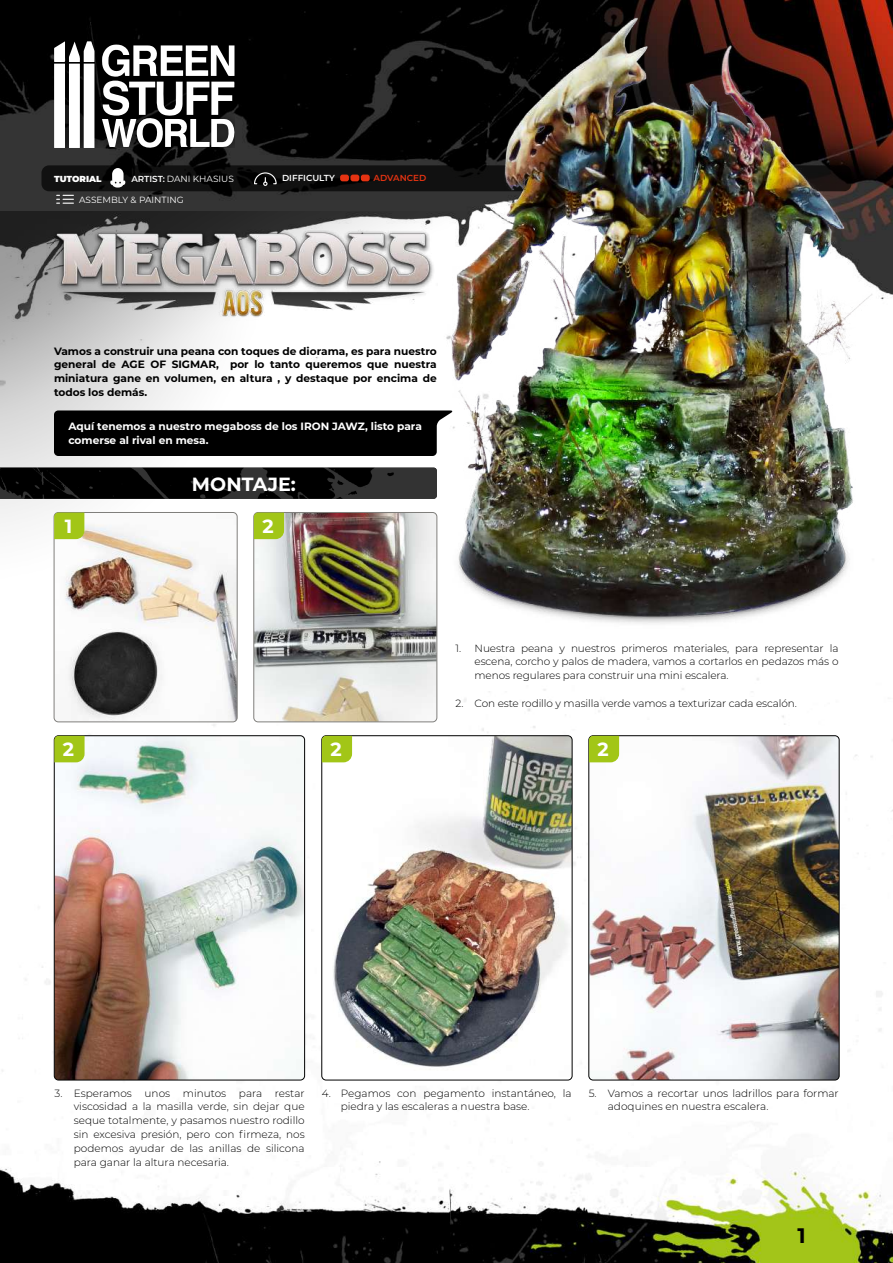
<style>
.page{position:relative;width:893px;height:1263px;background:#fff}
.page>*{position:absolute;margin:0;border:0;box-sizing:border-box;transform-origin:0 0}
.t1{font:700 21px "Montserrat";color:#000}
.t2{font:700 19.05px "Montserrat";color:#fff}
.t3{font:700 10.65px/13.8px "Montserrat";color:#000;text-align:justify}
.t4{font:700 10.65px/13.8px "Montserrat";color:#fff}
.t5{font:300 10.5px/13.8px "Montserrat";color:#000;text-align:justify}
.t6{font:9px "Montserrat";color:#fff}
.t7{font:600 8.7px "Montserrat";color:#fff}
.t8{font:900 8.7px "Montserrat";color:#fff}
.t9{font:600 8.7px "Montserrat";color:#e63312}
.s1{font-weight:600;font-size:8.7px}
</style>
<div class="page">
<img style="left:0;top:0;width:893px;height:1023px">
<img style="left:0;top:1023px;width:893px;height:240px">
<img style="left:94px;top:41px;width:140px;height:107px">
<svg style="left:54px;top:41px;width:40px;height:107px"></svg>
<svg style="left:102px;top:45px;width:132px;height:103px"></svg>
<div style="left:41px;top:165px;width:810px;height:26px;background:linear-gradient(to bottom,#0d0d0d,#0e0d0d);border-radius:8px"></div>
<svg style="left:110px;top:168px;width:15px;height:20px"></svg>
<svg style="left:57px;top:195px;width:16px;height:9px"></svg>
<div style="left:340px;top:175px;width:9px;height:6px;background:#e63312;border-radius:2px"></div>
<svg style="left:254px;top:172px;width:23px;height:14px"></svg>
<img style="left:0;top:212px;width:660px;height:510px">
<img style="left:54px;top:513px;width:183px;height:209px">
<div style="left:54px;top:512px;width:183px;height:210px;border:1px solid #807f7c;border-radius:4px"></div>
<img style="left:254px;top:514px;width:183px;height:208px">
<div style="left:254px;top:512px;width:183px;height:210px;border:1px solid #807f7c;border-radius:4px"></div>
<img style="left:54px;top:736px;width:251px;height:344px">
<div style="left:54px;top:736px;width:251px;height:344px;border:1px solid #000;border-radius:4px"></div>
<img style="left:322px;top:736px;width:250px;height:344px">
<div style="left:322px;top:736px;width:250px;height:344px;border:1px solid #000;border-radius:4px"></div>
<img style="left:589px;top:736px;width:250px;height:344px">
<div style="left:589px;top:736px;width:250px;height:344px;border:1px solid #000;border-radius:4px"></div>
<svg style="left:54px;top:513px;width:30px;height:26px"></svg>
<svg style="left:254px;top:513px;width:30px;height:26px"></svg>
<svg style="left:54px;top:736px;width:31px;height:26px"></svg>
<svg style="left:322px;top:736px;width:30px;height:26px"></svg>
<svg style="left:589px;top:736px;width:30px;height:26px"></svg>
<img style="left:349px;top:13px;width:544px;height:622px">
<img style="left:0;top:468px;width:437px;height:31px">
<div style="left:54px;top:410px;width:399px;height:46px;background:#000"></div>
<img style="left:52px;top:230px;width:383px;height:91px">
<p class="t8" style="left:54px;top:172px;width:49px">TUTORIAL</p>
<p class="t6" style="left:131px;top:173px;width:104px"><span class="s1">ARTIST:</span> DANI KHASIUS</p>
<p class="t7" style="left:282px;top:172px;width:54px">DIFFICULTY</p>
<p class="t9" style="left:373px;top:172px;width:54px">ADVANCED</p>
<p class="t6" style="left:79px;top:193px;width:106px">ASSEMBLY &amp; PAINTING</p>
<p class="t3" style="left:54px;top:343px;width:384px">Vamos a construir una peana con toques de diorama, es para nuestro general de AGE OF SIGMAR, por lo tanto queremos que nuestra miniatura gane en volumen, en altura , y destaque por encima de todos los demás.</p>
<p class="t4" style="left:68px;top:419px;width:355px">Aquí tenemos a nuestro megaboss de los IRON JAWZ, listo para comerse al rival en mesa.</p>
<h2 class="t2" style="left:192px;top:470px;width:105px">MONTAJE:</h2>
<h2 class="t2" style="left:65px;top:512px;width:9px">1</h2>
<h2 class="t2" style="left:262px;top:512px;width:13px">2</h2>
<p class="t5" style="left:475px;top:641px;width:365px;text-indent:-19px">1. Nuestra peana y nuestros primeros materiales, para representar la escena, corcho y palos de madera, vamos a cortarlos en pedazos más o menos regulares para construir una mini escalera.</p>
<p class="t5" style="left:455px;top:696px;width:343px">2. Con este rodillo y masilla verde vamos a texturizar cada escalón.</p>
<h2 class="t2" style="left:63px;top:736px;width:13px">2</h2>
<h2 class="t2" style="left:330px;top:736px;width:13px">2</h2>
<h2 class="t2" style="left:597px;top:736px;width:13px">2</h2>
<p class="t5" style="left:74px;top:1086px;width:232px;text-indent:-19px">3. Esperamos unos minutos para restar viscosidad a la masilla verde, sin dejar que seque totalmente, y pasamos nuestro rodillo sin excesiva presión, pero con firmeza, nos podemos ayudar de las anillas de silicona para ganar la altura necesaria.</p>
<p class="t5" style="left:341px;top:1086px;width:232px;text-indent:-19px">4. Pegamos con pegamento instantáneo, la piedra y las escaleras a nuestra base.</p>
<p class="t5" style="left:608px;top:1086px;width:232px;text-indent:-19px">5. Vamos a recortar unos ladrillos para formar adoquines en nuestra escalera.</p>
<h1 class="t1" style="left:797px;top:1220px;width:10px">1</h1>
</div>
